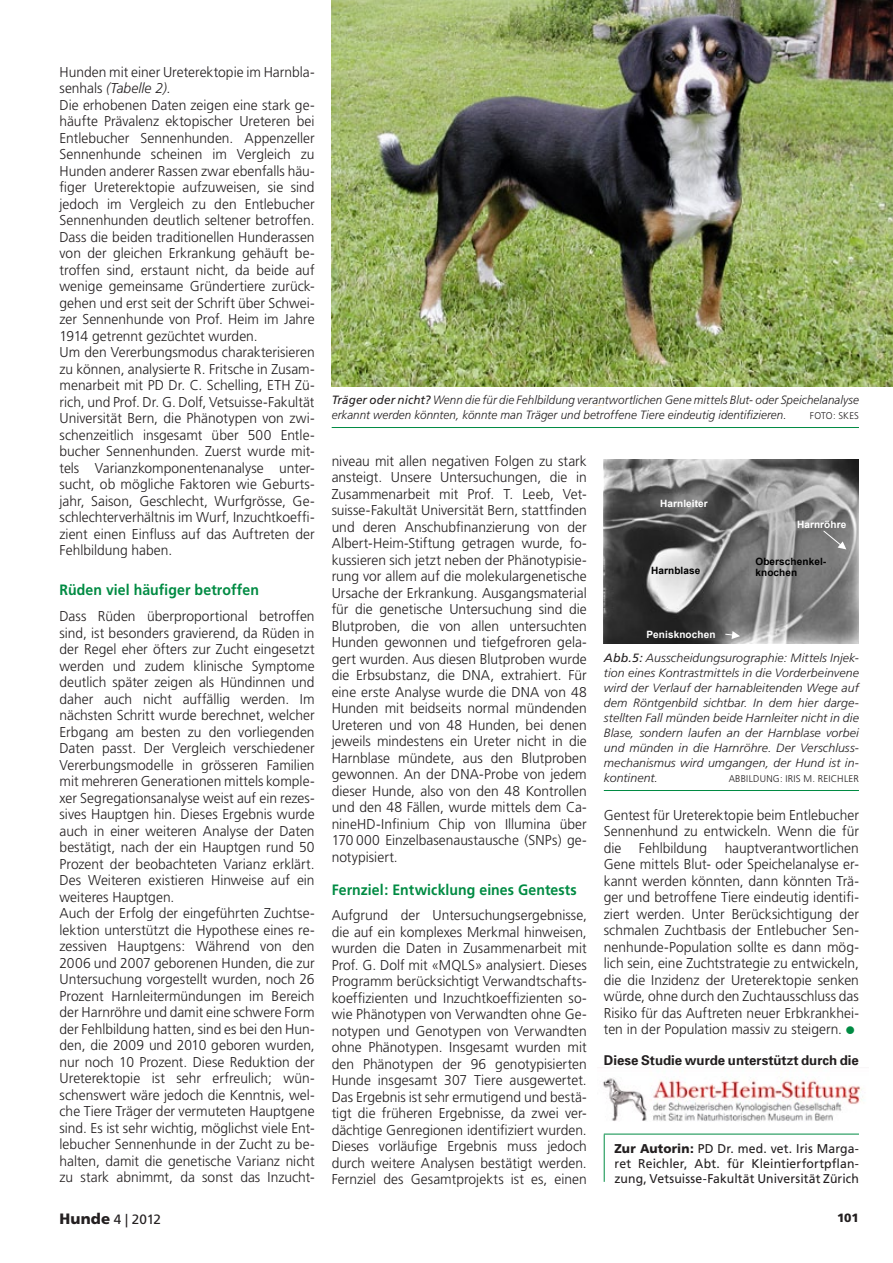
<style>
.page{position:relative;width:893px;height:1263px;background:#fff}
.page>*{position:absolute;margin:0;border:0;box-sizing:border-box;transform-origin:0 0}
.t1{font:700 15px "Frutiger";letter-spacing:.005em;color:#008b43;scale:.94 1}
.t2{font:300 14.25px/16.5px "Frutiger";color:#231f20;text-align:justify}
.t3{font:700 13.5px "Univers";color:#231f20}
.t4{font:13.5px "Frutiger";color:#231f20}
.t5{font:12.75px/15px "Frutiger";letter-spacing:.01em;color:#231f20;text-align:justify;scale:.96 1}
.t6{font:italic 300 12px/15px "Frutiger";letter-spacing:.005em;color:#231f20}
.t7{font:900 12px "Frutiger";color:#231f20}
.t8{font:700 10.05px "Arial";letter-spacing:.01em;color:#fff}
.t9{font:700 10.05px/11.7px "Arial";letter-spacing:.01em;color:#000}
.t10{font:300 9.75px "Frutiger";letter-spacing:.02em;color:#231f20}
.s1{font-style:italic}
.s2{font-weight:400}
.s3{font-weight:900}
.s4{font-weight:900;font-size:15px}
</style>
<div class="page">
<img style="left:603px;top:1076px;width:260px;height:62px">
<hr style="left:604px;top:1134px;width:255px;height:1px;background:#008b43">
<hr style="left:604px;top:1134px;width:1px;height:48px;background:#008b43">
<img style="left:604px;top:459px;width:255px;height:185px">
<svg style="left:823px;top:530px;width:23px;height:19px"></svg>
<svg style="left:725px;top:631px;width:15px;height:8px"></svg>
<img style="left:332px;top:0;width:561px;height:387px">
<hr style="left:332px;top:427px;width:527px;height:1px;background:#008b43">
<hr style="left:604px;top:790px;width:255px;height:1px;background:#008b43">
<p class="t2" style="left:60px;top:64px;width:257px;text-align:left">Hunden mit einer Ureterektopie im Harnbla&shy;senhals <span class="s1">(Tabelle 2).<br></span>Die erhobenen Daten zeigen eine stark ge&shy;häufte Prävalenz ektopischer Ureteren bei Entlebucher Sennenhunden. Appenzeller Sennenhunde scheinen im Vergleich zu Hunden anderer Rassen zwar ebenfalls häu&shy;figer Ureterektopie aufzuweisen, sie sind jedoch im Vergleich zu den Entlebucher Sennenhunden deutlich seltener betroffen.<br>Dass die beiden traditionellen Hunderassen von der gleichen Erkrankung gehäuft be&shy;troffen sind, erstaunt nicht, da beide auf wenige gemeinsame Gründertiere zurück&shy;gehen und erst seit der Schrift über Schwei&shy;zer Sennenhunde von Prof. Heim im Jahre 1914 getrennt gezüchtet wurden.<br>Um den Vererbungsmodus charakterisieren zu können, analysierte R. Fritsche in Zusam&shy;menarbeit mit PD Dr. C. Schelling, ETH Zü&shy;rich, und Prof. Dr. G. Dolf, Vetsuisse-Fakultät Universität Bern, die Phänotypen von zwi&shy;schenzeitlich insgesamt über 500 Entle&shy;bucher Sennenhunden. Zuerst wurde mit&shy;tels Varianzkomponentenanalyse unter&shy;sucht, ob mögliche Faktoren wie Geburts&shy;jahr, Saison, Geschlecht, Wurfgrösse, Ge&shy;schlechterverhältnis im Wurf, Inzuchtkoeffi&shy;zient einen Einfluss auf das Auftreten der Fehlbildung haben.</p>
<p class="t1" style="left:60px;top:581px;width:214px">Rüden viel häufiger betroffen</p>
<p class="t2" style="left:60px;top:608px;width:257px;text-align:left">Dass Rüden überproportional betroffen sind, ist besonders gravierend, da Rüden in der Regel eher öfters zur Zucht eingesetzt werden und zudem klinische Symptome deutlich später zeigen als Hündinnen und daher auch nicht auffällig werden. Im nächsten Schritt wurde berechnet, welcher Erbgang am besten zu den vorliegenden Daten passt. Der Vergleich verschiedener Vererbungsmodelle in grösseren Familien mit mehreren Generationen mittels komple&shy;xer Segregationsanalyse weist auf ein rezes&shy;sives Hauptgen hin. Dieses Ergebnis wurde auch in einer weiteren Analyse der Daten bestätigt, nach der ein Hauptgen rund 50<br>Prozent der beobachteten Varianz erklärt.<br>Des Weiteren existieren Hinweise auf ein weiteres Hauptgen.<br>Auch der Erfolg der eingeführten Zuchtse&shy;lektion unterstützt die Hypothese eines re&shy;zessiven Hauptgens: Während von den 2006 und 2007 geborenen Hunden, die zur Untersuchung vorgestellt wurden, noch 26<br>Prozent Harnleitermündungen im Bereich der Harnröhre und damit eine schwere Form der Fehlbildung hatten, sind es bei den Hun&shy;den, die 2009 und 2010 geboren wurden, nur noch 10 Prozent. Diese Reduktion der Ureterektopie ist sehr erfreulich; wün&shy;schenswert wäre jedoch die Kenntnis, wel&shy;che Tiere Träger der vermuteten Hauptgene sind. Es ist sehr wichtig, möglichst viele Ent&shy;lebucher Sennenhunde in der Zucht zu be&shy;halten, damit die genetische Varianz nicht zu stark abnimmt, da sonst das Inzucht-</p>
<p class="t6" style="left:332px;top:392px;width:529px"><span class="s2">Träger oder nicht?</span> Wenn die für die Fehlbildung verantwortlichen Gene mittels Blut- oder Speichelanalyse erkannt werden könnten, könnte man Träger und betroffene Tiere eindeutig identifizieren.</p>
<p class="t10" style="left:810px;top:410px;width:12px">Foto</p>
<p class="t10" style="left:833px;top:410px;width:27px">: SKES</p>
<p class="t2" style="left:332px;top:453px;width:257px">niveau mit allen negativen Folgen zu stark ansteigt. Unsere Untersuchungen, die in Zusammenarbeit mit Prof. T. Leeb, Vet&shy;suisse-Fakultät Universität Bern, stattfinden und deren Anschubfinanzierung von der Albert-Heim-Stiftung getragen wurde, fo&shy;kussieren sich jetzt neben der Phänotypisie&shy;rung vor allem auf die molekulargenetische Ursache der Erkrankung. Ausgangsmaterial für die genetische Untersuchung sind die Blutproben, die von allen untersuchten Hunden gewonnen und tiefgefroren gela&shy;gert wurden. Aus diesen Blutproben wurde die Erbsubstanz, die DNA, extrahiert. Für eine erste Analyse wurde die DNA von 48<br>Hunden mit beidseits normal mündenden Ureteren und von 48 Hunden, bei denen jeweils mindestens ein Ureter nicht in die Harnblase mündete, aus den Blutproben gewonnen. An der DNA-Probe von jedem dieser Hunde, also von den 48 Kontrollen und den 48 Fällen, wurde mittels dem Ca&shy;nineHD-Infinium Chip von Illumina über 170 000 Einzelbasenaustausche (SNPs) ge&shy;notypisiert.</p>
<p class="t1" style="left:332px;top:881px;width:262px">Fernziel: Entwicklung eines Gentests</p>
<p class="t2" style="left:332px;top:907px;width:257px">Aufgrund der Untersuchungsergebnisse, die auf ein komplexes Merkmal hinweisen, wurden die Daten in Zusammenarbeit mit Prof. G. Dolf mit «MQLS» analysiert. Dieses Programm berücksichtigt Verwandtschafts&shy;koeffizienten und Inzuchtkoeffizienten so&shy;wie Phänotypen von Verwandten ohne Ge&shy;notypen und Genotypen von Verwandten ohne Phänotypen. Insgesamt wurden mit den Phänotypen der 96 genotypisierten Hunde insgesamt 307 Tiere ausgewertet.<br>Das Ergebnis ist sehr ermutigend und bestä&shy;tigt die früheren Ergebnisse, da zwei ver&shy;dächtige Genregionen identifiziert wurden.<br>Dieses vorläufige Ergebnis muss jedoch durch weitere Analysen bestätigt werden.<br>Fernziel des Gesamtprojekts ist es, einen</p>
<p class="t8" style="left:660px;top:496px;width:49px">Harnleiter</p>
<p class="t9" style="left:651px;top:565px;width:51px">Harnblase</p>
<p class="t8" style="left:646px;top:628px;width:71px">Penisknochen</p>
<p class="t8" style="left:797px;top:518px;width:51px">Harnröhre</p>
<p class="t9" style="left:755px;top:555px;width:72px">Oberschenkel&shy;knochen</p>
<p class="t6" style="left:604px;top:650px;width:257px;text-align:justify"><span class="s2">Abb.5:</span> Ausscheidungsurographie: Mittels Injek&shy;tion eines Kontrastmittels in die Vorderbeinvene wird der Verlauf der harnableitenden Wege auf dem Röntgenbild sichtbar. In dem hier darge&shy;stellten Fall münden beide Harnleiter nicht in die Blase, sondern laufen an der Harnblase vorbei und münden in die Harnröhre. Der Verschluss&shy;mechanismus wird umgangen, der Hund ist in&shy;kontinent.</p>
<p class="t10" style="left:729px;top:773px;width:7px">abbildung</p>
<p class="t10" style="left:780px;top:773px;width:10px">: iris</p>
<p class="t10" style="left:803px;top:773px;width:21px">m. reichler</p>
<p class="t2" style="left:604px;top:806px;width:257px">Gentest für Ureterektopie beim Entlebucher Sennenhund zu entwickeln. Wenn die für die Fehlbildung hauptverantwortlichen Gene mittels Blut- oder Speichelanalyse er&shy;kannt werden könnten, dann könnten Trä&shy;ger und betroffene Tiere eindeutig identifi&shy;ziert werden. Unter Berücksichtigung der schmalen Zuchtbasis der Entlebucher Sen&shy;nenhunde-Population sollte es dann mög&shy;lich sein, eine Zuchtstrategie zu entwickeln, die die Inzidenz der Ureterektopie senken würde, ohne durch den Zuchtausschluss das Risiko für das Auftreten neuer Erbkrankhei&shy;ten in der Population massiv zu steigern.</p>
<p class="t3" style="left:604px;top:1052px;width:257px">Diese Studie wurde unterstützt durch die</p>
<p class="t5" style="left:614px;top:1141px;width:256px"><span class="s3">Zur Autorin:</span> PD Dr. med. vet. Iris Marga&shy;ret Reichler, Abt. für Kleintierfortpflan&shy;zung, Vetsuisse-Fakultät Universität Zürich</p>
<p class="t4" style="left:60px;top:1212px;width:103px"><span class="s4">Hunde</span> 4 | 2012</p>
<p class="t7" style="left:837px;top:1210px;width:23px">101</p>
</div>
